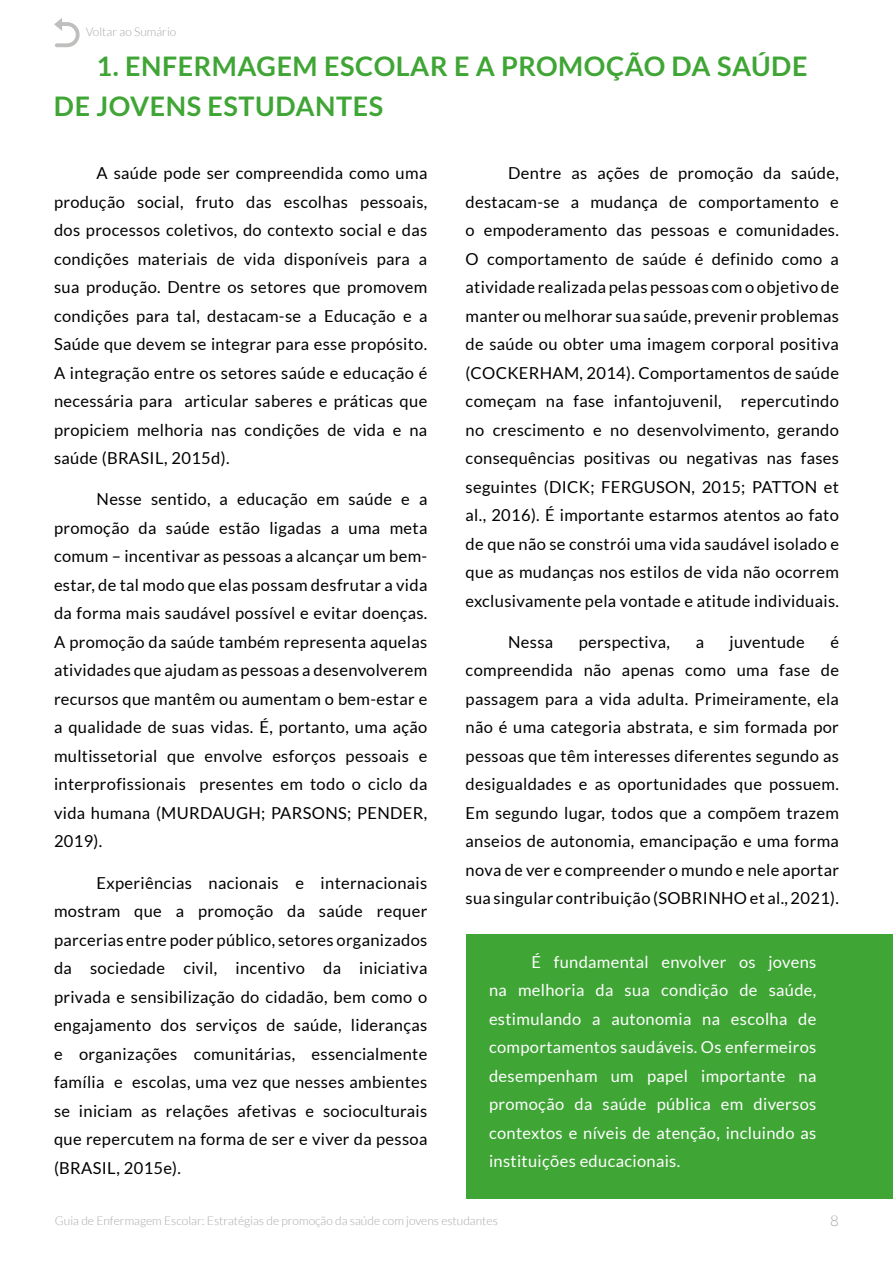
<style>
.page{position:relative;width:893px;height:1263px;background:#fff}
.page>*{position:absolute;margin:0;border:0;box-sizing:border-box;transform-origin:0 0}
.t1{font:700 27px/40.5px "Lato";letter-spacing:.02em;color:#3fa535}
.t2{font:16.5px/28.5px "Lato";letter-spacing:.02em;color:#000;text-align:justify}
.t3{font:16.5px/28.5px "Lato";letter-spacing:.02em;color:#fff;text-align:justify}
.t4{font:300 15px "Lato";color:#a9a9a8}
.t5{font:300 12px "Lato";color:#a9a8a7}
</style>
<div class="page">
<svg style="left:54px;top:18px;width:26px;height:29px"></svg>
<div style="left:466px;top:934px;width:427px;height:264px;background:#3fa535"></div>
<p class="t5" style="left:86px;top:26px;width:92px">Voltar ao Sumário</p>
<h1 class="t1" style="left:54px;top:45px;width:755px;text-indent:43px">1. ENFERMAGEM ESCOLAR E A PROMOÇÃO DA SAÚDE<br>DE JOVENS ESTUDANTES</h1>
<p class="t2" style="left:54px;top:159px;width:375px;text-indent:43px">A saúde pode ser compreendida como uma produção social, fruto das escolhas pessoais, dos processos coletivos, do contexto social e das condições materiais de vida disponíveis para a sua produção. Dentre os setores que promovem condições para tal, destacam-se a Educação e a Saúde que devem se integrar para esse propósito.<br>A integração entre os setores saúde e educação é necessária para articular saberes e práticas que propiciem melhoria nas condições de vida e na saúde (BRASIL, 2015d).</p>
<p class="t2" style="left:54px;top:485px;width:375px;text-indent:43px">Nesse sentido, a educação em saúde e a promoção da saúde estão ligadas a uma meta comum – incentivar as pessoas a alcançar um bem&shy;estar, de tal modo que elas possam desfrutar a vida da forma mais saudável possível e evitar doenças.<br>A promoção da saúde também representa aquelas atividades que ajudam as pessoas a desenvolverem recursos que mantêm ou aumentam o bem-estar e a qualidade de suas vidas. É, portanto, uma ação multissetorial que envolve esforços pessoais e interprofissionais presentes em todo o ciclo da vida humana (MURDAUGH; PARSONS; PENDER, 2019).</p>
<p class="t2" style="left:54px;top:868px;width:375px;text-indent:43px">Experiências nacionais e internacionais mostram que a promoção da saúde requer parcerias entre poder público, setores organizados da sociedade civil, incentivo da iniciativa privada e sensibilização do cidadão, bem como o engajamento dos serviços de saúde, lideranças e organizações comunitárias, essencialmente família e escolas, uma vez que nesses ambientes se iniciam as relações afetivas e socioculturais que repercutem na forma de ser e viver da pessoa (BRASIL, 2015e).</p>
<p class="t2" style="left:466px;top:159px;width:375px;text-indent:43px">Dentre as ações de promoção da saúde, destacam-se a mudança de comportamento e o empoderamento das pessoas e comunidades.<br>O comportamento de saúde é definido como a atividade realizada pelas pessoas com o objetivo de manter ou melhorar sua saúde, prevenir problemas de saúde ou obter uma imagem corporal positiva (COCKERHAM, 2014). Comportamentos de saúde começam na fase infantojuvenil, repercutindo no crescimento e no desenvolvimento, gerando consequências positivas ou negativas nas fases seguintes (DICK; FERGUSON, 2015; PATTON et al., 2016). É importante estarmos atentos ao fato de que não se constrói uma vida saudável isolado e que as mudanças nos estilos de vida não ocorrem exclusivamente pela vontade e atitude individuais.</p>
<p class="t2" style="left:508px;top:627px;width:47px">Nessa</p>
<p class="t2" style="left:579px;top:627px;width:93px">perspectiva,</p>
<p class="t2" style="left:696px;top:627px;width:10px">a</p>
<p class="t2" style="left:729px;top:627px;width:77px">juventude</p>
<p class="t2" style="left:466px;top:627px;width:375px;text-indent:365px">é compreendida não apenas como uma fase de passagem para a vida adulta. Primeiramente, ela não é uma categoria abstrata, e sim formada por pessoas que têm interesses diferentes segundo as desigualdades e as oportunidades que possuem.<br>Em segundo lugar, todos que a compõem trazem anseios de autonomia, emancipação e uma forma nova de ver e compreender o mundo e nele aportar sua singular contribuição (SOBRINHO et al., 2021).</p>
<p class="t3" style="left:489px;top:947px;width:329px;text-indent:43px">É fundamental envolver os jovens na melhoria da sua condição de saúde, estimulando a autonomia na escolha de comportamentos saudáveis. Os enfermeiros desempenham um papel importante na promoção da saúde pública em diversos contextos e níveis de atenção, incluindo as instituições educacionais.</p>
<p class="t5" style="left:55px;top:1214px;width:444px">Guia de Enfermagem Escolar: Estratégias de promoção da saúde com jovens estudantes</p>
<p class="t4" style="left:830px;top:1212px;width:10px">8</p>
</div>
